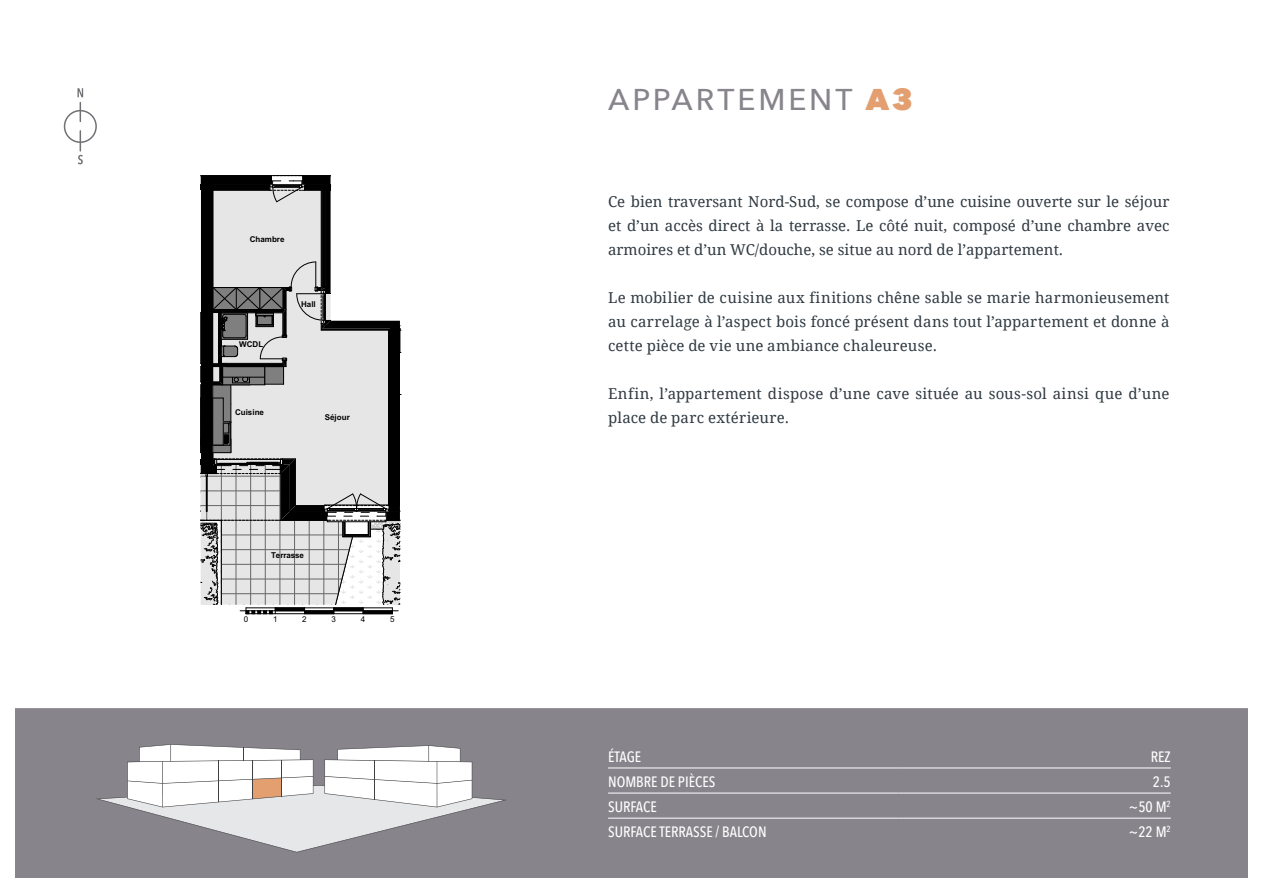
<style>
.page{position:relative;width:1263px;height:893px;background:#fff}
.page>*{position:absolute;margin:0;border:0;box-sizing:border-box;transform-origin:0 0}
.t1{font:500 30px "Avenir Next";letter-spacing:.1em;color:#87848c}
.t2{font:15px/24px "Droid Serif";color:#2f3a41;text-align:justify}
.t3{font:500 15px "Avenir Next Condensed";color:#fff}
.t4{font:700 8.1px "Arial";color:#000}
.t5{font:8.1px "Arial";color:#000}
.s1{font-weight:800;color:#e49f70}
</style>
<div class="page">
<div style="left:8px;top:701px;width:1247px;height:184px;background:#87848c"></div>
<div style="left:0;top:693px;width:1263px;height:200px;border:15px solid #fff"></div>
<hr style="left:608px;top:818px;width:291px;height:1px;background:#fff">
<hr style="left:899px;top:818px;width:272px;height:1px;background:#fff">
<hr style="left:608px;top:768px;width:291px;height:1px;background:#fff">
<hr style="left:899px;top:768px;width:272px;height:1px;background:#fff">
<hr style="left:608px;top:793px;width:291px;height:1px;background:#fff">
<hr style="left:899px;top:793px;width:272px;height:1px;background:#fff">
<svg style="left:96px;top:744px;width:410px;height:108px"></svg>
<hr style="left:374px;top:761px;width:1px;height:39px;background:#414042">
<hr style="left:201px;top:382px;width:4px;height:77px;background:#000">
<hr style="left:205px;top:382px;width:2px;height:77px;background:#000">
<div style="left:207px;top:382px;width:6px;height:77px;background:#000"></div>
<hr style="left:213px;top:385px;width:1px;height:74px;background:#000">
<hr style="left:396px;top:394px;width:4px;height:112px;background:#000">
<hr style="left:389px;top:394px;width:1px;height:112px;background:#000">
<hr style="left:390px;top:394px;width:4px;height:112px;background:#000">
<hr style="left:394px;top:394px;width:2px;height:112px;background:#000">
<hr style="left:388px;top:394px;width:1px;height:112px;background:#000">
<svg style="left:200px;top:175px;width:201px;height:278px"></svg>
<svg style="left:200px;top:459px;width:201px;height:155px"></svg>
<div style="left:64px;top:110px;width:33px;height:33px;border:2px solid #707174;border-radius:50%"></div>
<svg style="left:80px;top:103px;width:1px;height:18px"></svg>
<svg style="left:77px;top:88px;width:6px;height:9px"></svg>
<svg style="left:78px;top:131px;width:5px;height:33px"></svg>
<p class="t4" style="left:250px;top:236px;width:36px">Chambre</p>
<p class="t4" style="left:239px;top:341px;width:26px">WCDL</p>
<p class="t4" style="left:301px;top:302px;width:16px">Hall</p>
<p class="t4" style="left:235px;top:409px;width:30px">Cuisine</p>
<p class="t4" style="left:325px;top:415px;width:26px">Séjour</p>
<p class="t4" style="left:271px;top:552px;width:34px">Terrasse</p>
<p class="t5" style="left:244px;top:615px;width:6px">0</p>
<p class="t5" style="left:273px;top:615px;width:6px">1</p>
<p class="t5" style="left:302px;top:615px;width:6px">2</p>
<p class="t5" style="left:332px;top:615px;width:6px">3</p>
<p class="t5" style="left:361px;top:615px;width:6px">4</p>
<p class="t5" style="left:390px;top:615px;width:6px">5</p>
<h1 class="t1" style="left:608px;top:74px;width:306px">APPARTEMENT <span class="s1">A3</span></h1>
<p class="t2" style="left:608px;top:190px;width:563px">Ce bien traversant Nord-Sud, se compose d’une cuisine ouverte sur le séjour et d’un accès direct à la terrasse. Le côté nuit, composé d’une chambre avec armoires et d’un WC/douche, se situe au nord de l’appartement.</p>
<p class="t2" style="left:608px;top:286px;width:563px">Le mobilier de cuisine aux finitions chêne sable se marie harmonieusement au carrelage à l’aspect bois foncé présent dans tout l’appartement et donne à cette pièce de vie une ambiance chaleureuse.</p>
<p class="t2" style="left:608px;top:382px;width:563px">Enfin, l’appartement dispose d’une cave située au sous-sol ainsi que d’une place de parc extérieure.</p>
<p class="t3" style="left:608px;top:748px;width:35px">ÉTAGE</p>
<p class="t3" style="left:1151px;top:748px;width:21px">REZ</p>
<p class="t3" style="left:608px;top:773px;width:109px">NOMBRE DE PIÈCES</p>
<p class="t3" style="left:1153px;top:773px;width:19px">2.5</p>
<p class="t3" style="left:608px;top:798px;width:50px">SURFACE</p>
<p class="t3" style="left:1128px;top:798px;width:44px">~50 M<sup>2</sup></p>
<p class="t3" style="left:608px;top:823px;width:160px">SURFACE TERRASSE / BALCON</p>
<p class="t3" style="left:1128px;top:823px;width:44px">~22 M<sup>2</sup></p>
</div>
